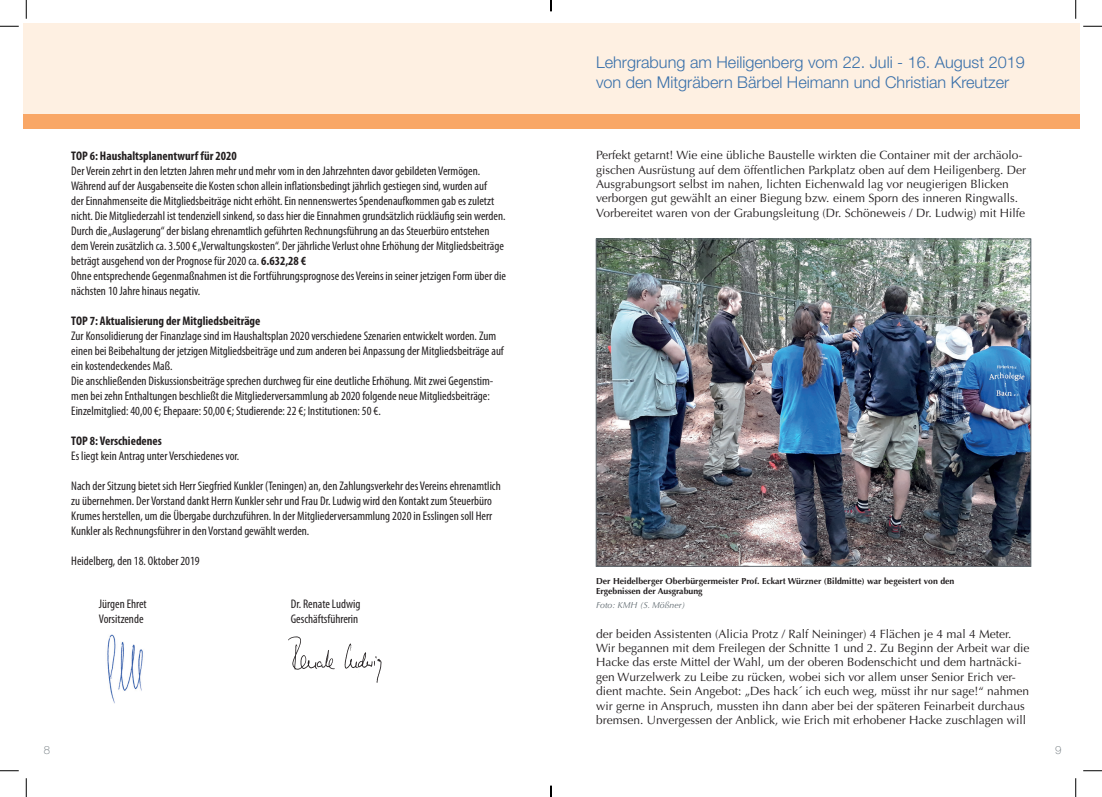
<style>
.page{position:relative;width:1102px;height:797px;background:#fff}
.page>*{position:absolute;margin:0;border:0;box-sizing:border-box;transform-origin:0 0}
.t1{font:300 16.25px/19.5px "Helvetica Neue LT Std";color:#3970aa}
.t2{font:condensed 12.5px/15px "Myriad Pro";color:#231f20}
.t3{font:700 condensed 12.5px "Myriad Pro";color:#231f20}
.t4{font:12px/14.4px "Optima LT Std";color:#231f20}
.t5{font:100 11.25px "Helvetica Neue LT Std";color:#5f696f}
.t6{font:700 8.75px/10.5px "Optima LT Std";color:#231f20}
.t7{font:italic 8.75px "Optima LT Std";color:#5f696f}
.s1{font-weight:700}
</style>
<div class="page">
<div style="left:23px;top:23px;width:1056px;height:95px;background:#fef0e2"></div>
<div style="left:23px;top:115px;width:1056px;height:14px;background:#f9a766"></div>
<img style="left:598px;top:241px;width:430px;height:323px">
<div style="left:596px;top:239px;width:434px;height:327px;border:1px solid #5f696f"></div>
<img style="left:288px;top:636px;width:94px;height:47px">
<img style="left:107px;top:634px;width:36px;height:70px">
<svg style="left:0;top:25px;width:19px;height:2px"></svg>
<svg style="left:1083px;top:25px;width:18px;height:2px"></svg>
<svg style="left:0;top:770px;width:19px;height:1px"></svg>
<svg style="left:1083px;top:770px;width:18px;height:1px"></svg>
<svg style="left:25px;top:0;width:2px;height:19px"></svg>
<svg style="left:25px;top:778px;width:2px;height:19px"></svg>
<svg style="left:1075px;top:0;width:1px;height:19px"></svg>
<svg style="left:1075px;top:778px;width:1px;height:19px"></svg>
<svg style="left:550px;top:785px;width:1px;height:12px"></svg>
<p class="t3" style="left:71px;top:148px;width:167px">TOP 6: Haushaltsplanentwurf für 2020</p>
<p class="t2" style="left:71px;top:163px;width:436px">Der Verein zehrt in den letzten Jahren mehr und mehr vom in den Jahrzehnten davor gebildeten Vermögen.<br>Während auf der Ausgabenseite die Kosten schon allein inflationsbedingt jährlich gestiegen sind, wurden auf<br>der Einnahmenseite die Mitgliedsbeiträge nicht erhöht. Ein nennenswertes Spendenaufkommen gab es zuletzt nicht. Die Mitgliederzahl ist tendenziell sinkend, so dass hier die Einnahmen grundsätzlich rückläufig sein werden.<br>Durch die „Auslagerung“ der bislang ehrenamtlich geführten Rechnungsführung an das Steuerbüro entstehen dem Verein zusätzlich ca. 3.500 € „Verwaltungskosten“. Der jährliche Verlust ohne Erhöhung der Mitgliedsbeiträge beträgt ausgehend von der Prognose für 2020 ca. <span class="s1">6.632,28 €<br></span>Ohne entsprechende Gegenmaßnahmen ist die Fortführungsprognose des Vereins in seiner jetzigen Form über die nächsten 10 Jahre hinaus negativ.</p>
<p class="t3" style="left:71px;top:313px;width:191px">TOP 7: Aktualisierung der Mitgliedsbeiträge</p>
<p class="t2" style="left:71px;top:328px;width:434px">Zur Konsolidierung der Finanzlage sind im Haushaltsplan 2020 verschiedene Szenarien entwickelt worden. Zum einen bei Beibehaltung der jetzigen Mitgliedsbeiträge und zum anderen bei Anpassung der Mitgliedsbeiträge auf ein kostendeckendes Maß.<br>Die anschließenden Diskussionsbeiträge sprechen durchweg für eine deutliche Erhöhung. Mit zwei Gegenstim&shy;men bei zehn Enthaltungen beschließt die Mitgliederversammlung ab 2020 folgende neue Mitgliedsbeiträge:<br>Einzelmitglied: 40,00 €; Ehepaare: 50,00 €; Studierende: 22 €; Institutionen: 50 €.</p>
<p class="t3" style="left:71px;top:433px;width:92px">TOP 8: Verschiedenes</p>
<p class="t2" style="left:71px;top:448px;width:170px">Es liegt kein Antrag unter Verschiedenes vor.</p>
<p class="t2" style="left:71px;top:478px;width:431px">Nach der Sitzung bietet sich Herr Siegfried Kunkler (Teningen) an, den Zahlungsverkehr des Vereins ehrenamtlich zu übernehmen. Der Vorstand dankt Herrn Kunkler sehr und Frau Dr. Ludwig wird den Kontakt zum Steuerbüro Krumes herstellen, um die Übergabe durchzuführen. In der Mitgliederversammlung 2020 in Esslingen soll Herr Kunkler als Rechnungsführer in den Vorstand gewählt werden.</p>
<p class="t2" style="left:71px;top:553px;width:130px">Heidelberg, den 18. Oktober 2019</p>
<p class="t2" style="left:99px;top:596px;width:49px">Jürgen Ehret<br>Vorsitzende</p>
<p class="t2" style="left:291px;top:596px;width:71px">Dr. Renate Ludwig<br>Geschäftsführerin</p>
<h1 class="t1" style="left:596px;top:52px;width:430px">Lehrgrabung am Heiligenberg vom 22. Juli - 16. August 2019 von den Mitgräbern Bärbel Heimann und Christian Kreutzer</h1>
<p class="t4" style="left:596px;top:148px;width:431px">Perfekt getarnt! Wie eine übliche Baustelle wirkten die Container mit der archäolo&shy;gischen Ausrüstung auf dem öffentlichen Parkplatz oben auf dem Heiligenberg. Der Ausgrabungsort selbst im nahen, lichten Eichenwald lag vor neugierigen Blicken verborgen gut gewählt an einer Biegung bzw. einem Sporn des inneren Ringwalls.<br>Vorbereitet waren von der Grabungsleitung (Dr. Schöneweis / Dr. Ludwig) mit Hilfe</p>
<p class="t6" style="left:596px;top:575px;width:360px">Der Heidelberger Oberbürgermeister Prof. Eckart Würzner (Bildmitte) war begeistert von den<br>Ergebnissen der Ausgrabung</p>
<p class="t7" style="left:596px;top:600px;width:91px">Foto: KMH (S. Mößner)</p>
<p class="t4" style="left:596px;top:626px;width:435px">der beiden Assistenten (Alicia Protz / Ralf Neininger) 4 Flächen je 4 mal 4 Meter.<br>Wir begannen mit dem Freilegen der Schnitte 1 und 2. Zu Beginn der Arbeit war die Hacke das erste Mittel der Wahl, um der oberen Bodenschicht und dem hartnäcki&shy;gen Wurzelwerk zu Leibe zu rücken, wobei sich vor allem unser Senior Erich ver&shy;dient machte. Sein Angebot: „Des hack´ ich euch weg, müsst ihr nur sage!“ nahmen wir gerne in Anspruch, mussten ihn dann aber bei der späteren Feinarbeit durchaus bremsen. Unvergessen der Anblick, wie Erich mit erhobener Hacke zuschlagen will</p>
<p class="t5" style="left:44px;top:743px;width:8px">8</p>
<p class="t5" style="left:1055px;top:743px;width:8px">9</p>
</div>
